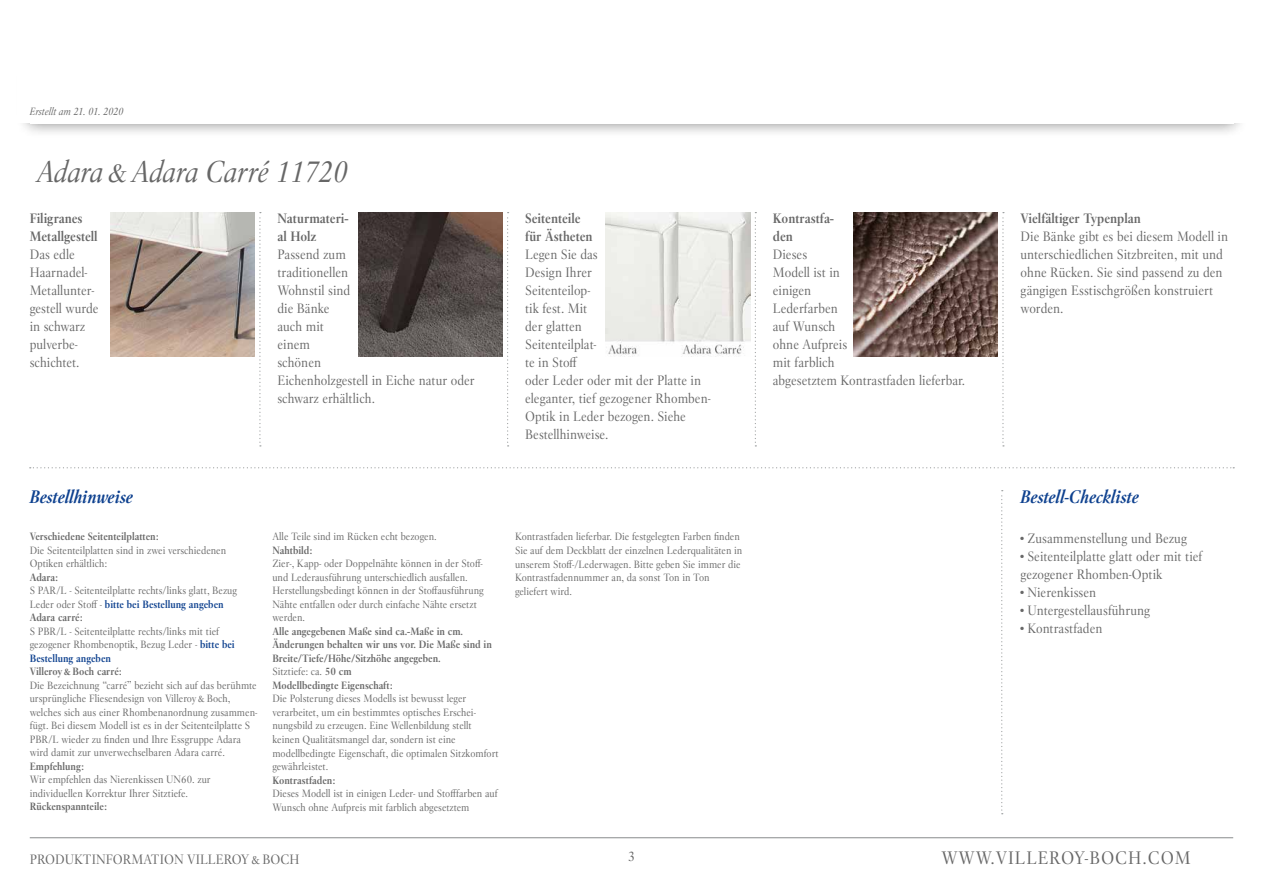
<style>
.page{position:relative;width:1263px;height:893px;background:#fff}
.page>*{position:absolute;margin:0;border:0;box-sizing:border-box;transform-origin:0 0}
.t1{font:italic 30px "Villeroy Boch";color:#676767}
.t2{font:italic 700 18px "Villeroy Boch";color:#0e418f}
.t3{font:18px "Villeroy Boch";letter-spacing:.05em;color:#676767}
.t4{font:13.5px/18px "Villeroy Boch";color:#676767}
.t5{font:700 13.5px/18px "Villeroy Boch";color:#676767}
.t6{font:10.5px/13.5px "Villeroy Boch";color:#676767}
.t7{font:700 10.5px/13.5px "Villeroy Boch";color:#676767}
.t8{font:italic 10.5px "Villeroy Boch";color:#676767}
.s1{font-weight:700;color:#0e418f}
.s2{font-weight:700}
.s3{font-weight:400}
</style>
<div class="page">
<div style="left:15px;top:53px;width:1233px;height:85px;background:#000;opacity:.5"></div>
<div style="left:17px;top:16px;width:1234px;height:107px;background:#fff"></div>
<hr style="left:30px;top:837px;width:1203px;height:1px;background:#9c9fa0">
<svg style="left:30px;top:467px;width:1204px;height:1px"></svg>
<svg style="left:259px;top:212px;width:2px;height:234px"></svg>
<svg style="left:507px;top:212px;width:2px;height:234px"></svg>
<svg style="left:755px;top:212px;width:1px;height:234px"></svg>
<svg style="left:1002px;top:212px;width:2px;height:234px"></svg>
<svg style="left:1001px;top:490px;width:2px;height:324px"></svg>
<img style="left:111px;top:213px;width:144px;height:144px">
<img style="left:358px;top:213px;width:144px;height:144px">
<img style="left:606px;top:213px;width:144px;height:144px">
<img style="left:854px;top:213px;width:144px;height:144px">
<p class="t8" style="left:30px;top:105px;width:95px">Erstellt am 21. 01. 2020</p>
<h1 class="t1" style="left:37px;top:153px;width:312px">Adara&amp;Adara Carré 11720</h1>
<p class="t5" style="left:30px;top:209px;width:69px">Filigranes<br>Metallgestell</p>
<p class="t4" style="left:30px;top:245px;width:70px">Das edle<br>Haarnadel-<br>Metallunter&shy;gestell wurde in schwarz pulverbe&shy;schichtet.</p>
<p class="t5" style="left:277px;top:209px;width:73px">Naturmateri&shy;al Holz</p>
<p class="t4" style="left:277px;top:245px;width:199px">Passend zum<br>traditionellen<br>Wohnstil sind<br>die Bänke<br>auch mit<br>einem<br>schönen<br>Eichenholzgestell in Eiche natur oder schwarz erhältlich.</p>
<p class="t5" style="left:525px;top:209px;width:69px">Seitenteile für Ästheten</p>
<p class="t4" style="left:525px;top:245px;width:187px">Legen Sie das<br>Design Ihrer<br>Seitenteilop-<br>tik fest. Mit<br>der glatten<br>Seitenteilplat-<br>te in Stoff<br>oder Leder oder mit der Platte in eleganter, tief gezogener Rhomben-<br>Optik in Leder bezogen. Siehe<br>Bestellhinweise.</p>
<p class="t5" style="left:773px;top:209px;width:63px">Kontrastfa&shy;den</p>
<p class="t4" style="left:773px;top:245px;width:194px">Dieses<br>Modell ist in<br>einigen<br>Lederfarben<br>auf Wunsch<br>ohne Aufpreis<br>mit farblich<br>abgesetztem Kontrastfaden lieferbar.</p>
<p class="t5" style="left:1020px;top:209px;width:122px">Vielfältiger Typenplan</p>
<p class="t4" style="left:1020px;top:227px;width:209px">Die Bänke gibt es bei diesem Modell in unterschiedlichen Sitzbreiten, mit und ohne Rücken. Sie sind passend zu den gängigen Esstischgrößen konstruiert worden.</p>
<h2 class="t2" style="left:30px;top:485px;width:105px">Bestellhinweise</h2>
<p class="t7" style="left:30px;top:530px;width:130px">Verschiedene Seitenteilplatten:</p>
<p class="t6" style="left:30px;top:543px;width:198px">Die Seitenteilplatten sind in zwei verschiedenen<br>Optiken erhältlich:</p>
<p class="t7" style="left:30px;top:570px;width:29px">Adara:</p>
<p class="t6" style="left:30px;top:584px;width:209px">S PAR/L - Seitenteilplatte rechts/links glatt, Bezug<br>Leder oder Stoff - <span class="s1">bitte bei Bestellung angeben<br></span><span class="s2">Adara carré:</span></p>
<p class="t6" style="left:30px;top:624px;width:206px">S PBR/L - Seitenteilplatte rechts/links mit tief gezogener Rhombenoptik, Bezug Leder - <span class="s1">bitte bei<br>Bestellung angeben</span></p>
<p class="t7" style="left:30px;top:665px;width:93px">Villeroy&amp;Boch carré:</p>
<p class="t6" style="left:30px;top:678px;width:229px">Die Bezeichnung “carré” bezieht sich auf das berühmte ursprüngliche Fliesendesign von Villeroy&amp;Boch, welches sich aus einer Rhombenanordnung zusammen&shy;fügt. Bei diesem Modell ist es in der Seitenteilplatte S PBR/L wieder zu finden und Ihre Essgruppe Adara wird damit zur unverwechselbaren Adara carré.</p>
<p class="t7" style="left:30px;top:760px;width:55px">Empfehlung:</p>
<p class="t6" style="left:30px;top:773px;width:182px">Wir empfehlen das Nierenkissen UN60. zur individuellen Korrektur Ihrer Sitztiefe.</p>
<p class="t7" style="left:30px;top:800px;width:78px">Rückenspannteile:</p>
<p class="t6" style="left:272px;top:530px;width:166px">Alle Teile sind im Rücken echt bezogen.</p>
<p class="t7" style="left:272px;top:544px;width:41px">Nahtbild:</p>
<p class="t6" style="left:272px;top:557px;width:213px">Zier-, Kapp- oder Doppelnähte können in der Stoff&shy;und Lederausführung unterschiedlich ausfallen.<br>Herstellungsbedingt können in der Stoffausführung Nähte entfallen oder durch einfache Nähte ersetzt werden.</p>
<p class="t7" style="left:272px;top:625px;width:221px">Alle angegebenen Maße sind ca.-Maße in cm.<br>Änderungen behalten wir uns vor. Die Maße sind in Breite/Tiefe/Höhe/Sitzhöhe angegeben.<br><span class="s3">Sitztiefe: ca.</span> 50 cm<br>Modellbedingte Eigenschaft:</p>
<p class="t6" style="left:272px;top:692px;width:228px">Die Polsterung dieses Modells ist bewusst leger verarbeitet, um ein bestimmtes optisches Erschei&shy;nungsbild zu erzeugen. Eine Wellenbildung stellt keinen Qualitätsmangel dar, sondern ist eine modellbedingte Eigenschaft, die optimalen Sitzkomfort gewährleistet.</p>
<p class="t7" style="left:272px;top:773px;width:64px">Kontrastfaden:</p>
<p class="t6" style="left:272px;top:787px;width:227px">Dieses Modell ist in einigen Leder- und Stofffarben auf<br>Wunsch ohne Aufpreis mit farblich abgesetztem</p>
<h2 class="t2" style="left:1020px;top:485px;width:120px">Bestell-Checkliste</h2>
<p class="t6" style="left:515px;top:530px;width:229px">Kontrastfaden lieferbar. Die festgelegten Farben finden Sie auf dem Deckblatt der einzelnen Lederqualitäten in unserem Stoff-/Lederwagen. Bitte geben Sie immer die Kontrastfadennummer an, da sonst Ton in Ton geliefert wird.</p>
<p class="t4" style="left:1020px;top:529px;width:168px">• Zusammenstellung und Bezug</p>
<p class="t4" style="left:1020px;top:547px;width:183px">• Seitenteilplatte glatt oder mit tief gezogener Rhomben-Optik</p>
<p class="t4" style="left:1020px;top:583px;width:77px">• Nierenkissen</p>
<p class="t4" style="left:1020px;top:601px;width:131px">• Untergestellausführung</p>
<p class="t4" style="left:1020px;top:619px;width:83px">• Kontrastfaden</p>
<p class="t4" style="left:30px;top:851px;width:271px">PRODUKTINFORMATION VILLEROY&amp;BOCH</p>
<p class="t4" style="left:628px;top:848px;width:9px">3</p>
<h2 class="t3" style="left:941px;top:847px;width:251px">WWW.VILLEROY-BOCH.COM</h2>
</div>
